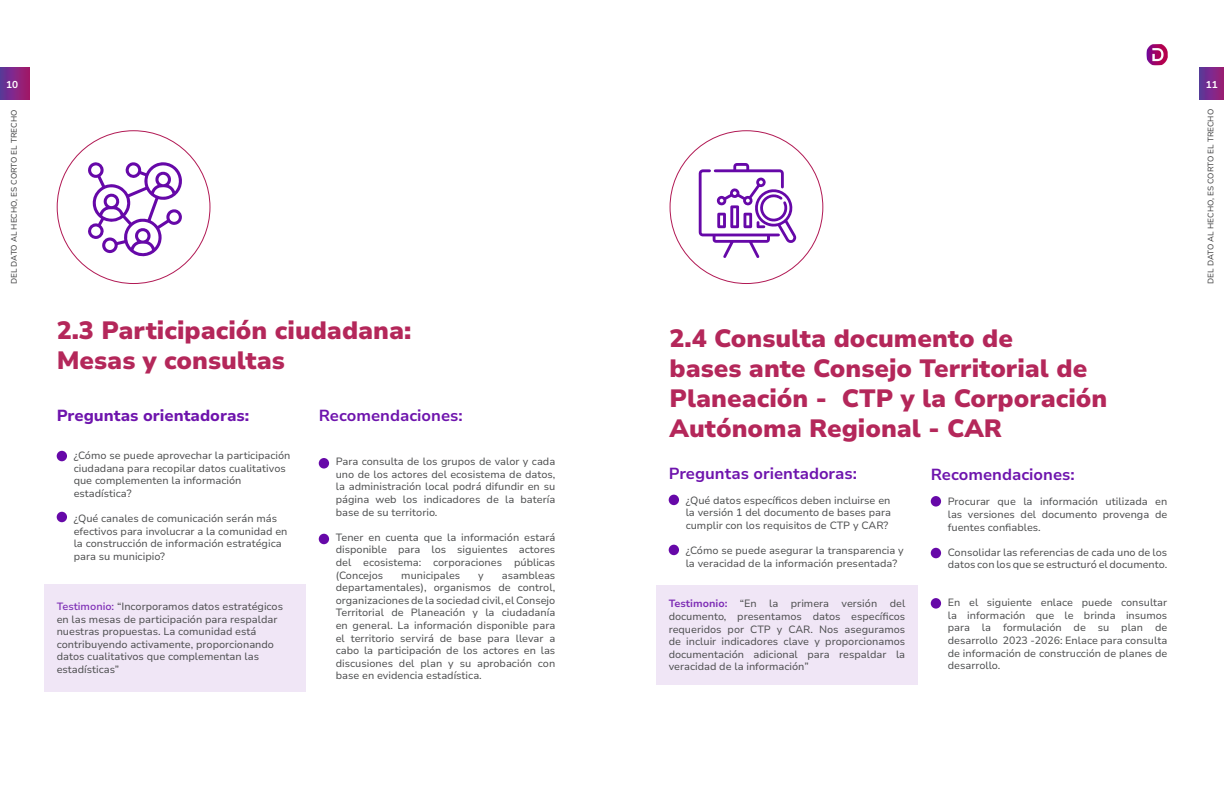
<style>
.page{position:relative;width:1224px;height:792px;background:#fff}
.page>*{position:absolute;margin:0;border:0;box-sizing:border-box;transform-origin:0 0}
.t1{font:900 25px/30px "Nunito Sans 10 pt";color:#b4275a}
.t2{font:700 16px "Nunito Sans 10 pt";color:#6e14ad}
.t3{font:800 16px "Nunito Sans 10 pt";color:#6e14ad}
.t4{font:10.5px/12.6px "Nunito Sans 10 pt";color:#4b4c4d;text-align:justify}
.t5{font:700 10px "Nunito Sans 10 pt";color:#fff}
.t6{font:8px "Nunito Sans 10 pt";color:#3e3e3f}
.s1{font-weight:600;color:#7d2db5}
.s2{font-weight:700;color:#7d2db5}
</style>
<div class="page">
<img style="left:1146px;top:44px;width:22px;height:21px">
<svg style="left:1199px;top:67px;width:25px;height:32px"></svg>
<div style="left:0;top:67px;width:30px;height:32px;background:linear-gradient(to right,#5e369f,#a4186b)"></div>
<div style="left:656px;top:585px;width:262px;height:100px;background:#f0e6f6"></div>
<div style="left:44px;top:584px;width:262px;height:108px;background:#f0e6f6"></div>
<div style="left:57px;top:451px;width:10px;height:10px;background:#6608a8;border-radius:50%"></div>
<div style="left:319px;top:458px;width:10px;height:11px;background:#6608a8;border-radius:50%"></div>
<div style="left:669px;top:495px;width:10px;height:10px;background:#6608a8;border-radius:50%"></div>
<div style="left:931px;top:496px;width:10px;height:11px;background:#6608a8;border-radius:50%"></div>
<div style="left:931px;top:548px;width:10px;height:10px;background:#6608a8;border-radius:50%"></div>
<div style="left:931px;top:598px;width:10px;height:11px;background:#6608a8;border-radius:50%"></div>
<div style="left:669px;top:545px;width:10px;height:10px;background:#6608a8;border-radius:50%"></div>
<div style="left:319px;top:534px;width:10px;height:10px;background:#6608a8;border-radius:50%"></div>
<div style="left:57px;top:512px;width:10px;height:10px;background:#6608a8;border-radius:50%"></div>
<svg style="left:88px;top:162px;width:94px;height:95px"></svg>
<svg style="left:699px;top:163px;width:97px;height:95px"></svg>
<p class="t5" style="left:6px;top:77px;width:13px">10</p>
<p class="t5" style="left:1206px;top:77px;width:13px">11</p>
<p class="t6" style="left:9px;top:284px;width:176px;rotate:-90deg">DEL DATO AL HECHO, ES CORTO EL TRECHO</p>
<p class="t6" style="left:1205px;top:284px;width:176px;rotate:-90deg">DEL DATO AL HECHO, ES CORTO EL TRECHO</p>
<p class="t1" style="left:57px;top:314px;width:356px">2.3 Participación ciudadana:</p>
<p class="t1" style="left:57px;top:344px;width:230px">Mesas y consultas</p>
<p class="t3" style="left:57px;top:404px;width:194px">Preguntas orientadoras:</p>
<p class="t4" style="left:74px;top:449px;width:218px;text-align:left">¿Cómo se puede aprovechar la participación ciudadana para recopilar datos cualitativos que complementen la información estadística?</p>
<p class="t4" style="left:74px;top:512px;width:215px;text-align:left">¿Qué canales de comunicación serán más efectivos para involucrar a la comunidad en la construcción de información estratégica para su municipio?</p>
<p class="t4" style="left:57px;top:600px;width:228px;text-align:left"><span class="s1">Testimonio:</span> “Incorporamos datos estratégicos en las mesas de participación para respaldar nuestras propuestas. La comunidad está contribuyendo activamente, proporcionando datos cualitativos que complementan las estadísticas”</p>
<p class="t2" style="left:319px;top:404px;width:145px">Recomendaciones:</p>
<p class="t4" style="left:336px;top:455px;width:221px">Para consulta de los grupos de valor y cada uno de los actores del ecosistema de datos, la administración local podrá difundir en su página web los indicadores de la batería base de su territorio.</p>
<p class="t4" style="left:336px;top:530px;width:221px">Tener en cuenta que la información estará disponible para los siguientes actores del ecosistema: corporaciones públicas (Concejos</p>
<p class="t4" style="left:336px;top:568px;width:221px;text-indent:166px">asambleas departamentales), organismos de control, organizaciones de la sociedad civil, el Consejo Territorial de Planeación y la ciudadanía en general. La información disponible para el territorio servirá de base para llevar a cabo la participación de los actores en las discusiones del plan y su aprobación con base en evidencia estadística.</p>
<p class="t4" style="left:401px;top:568px;width:60px">municipales</p>
<p class="t4" style="left:478px;top:568px;width:7px">y</p>
<p class="t1" style="left:670px;top:323px;width:439px">2.4 Consulta documento de<br>bases ante Consejo Territorial de<br>Planeación - CTP y la Corporación<br>Autónoma Regional - CAR</p>
<p class="t2" style="left:669px;top:462px;width:190px">Preguntas orientadoras:</p>
<p class="t4" style="left:686px;top:493px;width:207px">¿Qué datos específicos deben incluirse en la versión 1 del documento de bases para cumplir con los requisitos de CTP y CAR?</p>
<p class="t4" style="left:686px;top:544px;width:220px">¿Cómo se puede asegurar la transparencia y la veracidad de la información presentada?</p>
<p class="t4" style="left:669px;top:597px;width:238px"><span class="s2">Testimonio:</span> “En la primera versión del documento, presentamos datos específicos requeridos por CTP y CAR. Nos aseguramos de incluir indicadores clave y proporcionamos documentación adicional para respaldar la veracidad de la información”</p>
<p class="t2" style="left:931px;top:463px;width:145px">Recomendaciones:</p>
<p class="t4" style="left:948px;top:495px;width:221px">Procurar que la información utilizada en las versiones del documento provenga de fuentes confiables.</p>
<p class="t4" style="left:948px;top:545px;width:221px">Consolidar las referencias de cada uno de los datos con los que se estructuró el documento.</p>
<p class="t4" style="left:948px;top:596px;width:221px">En el siguiente enlace puede consultar la información que le brinda insumos para la formulación de su plan de desarrollo 2023 -2026: Enlace para consulta de información de construcción de planes de desarrollo.</p>
</div>
